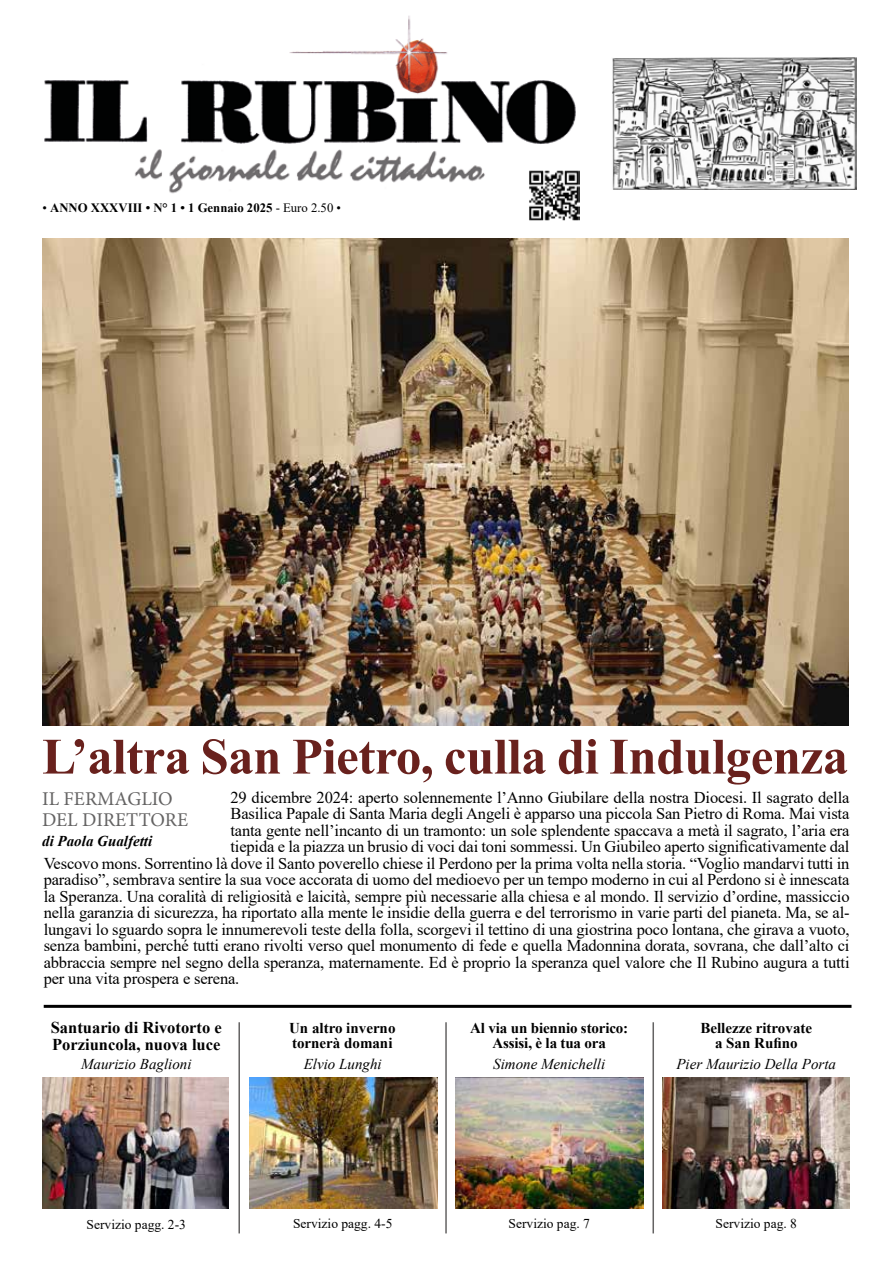
<style>
.page{position:relative;width:893px;height:1276px;background:#fff}
.page>*{position:absolute;margin:0;border:0;box-sizing:border-box;transform-origin:0 0}
.t1{font:700 51px "Times New Roman";letter-spacing:-.01em;color:#69211d}
.t2{font:19.5px/21px "Minion Pro";color:#646363}
.t3{font:16.5px "Times New Roman";letter-spacing:-.01em;color:#000}
.t4{font:700 16.5px/16.5px "Times New Roman";color:#000}
.t5{font:700 15px/15px "Times New Roman";color:#000;text-align:center}
.t6{font:italic 15px "Times New Roman";color:#000}
.t7{font:italic 700 15px "Times New Roman";color:#000}
.t8{font:13.5px "Times New Roman";color:#000}
.t9{font:700 12.75px "Times New Roman";color:#000}
.s1{font-weight:400}
</style>
<div class="page">
<img style="left:44px;top:16px;width:532px;height:178px">
<img style="left:528px;top:170px;width:51px;height:51px">
<img style="left:612px;top:58px;width:244px;height:131px">
<hr style="left:44px;top:1005px;width:807px;height:3px;background:#000">
<hr style="left:238px;top:1022px;width:2px;height:211px;background:#646363">
<hr style="left:445px;top:1022px;width:2px;height:211px;background:#646363">
<hr style="left:652px;top:1022px;width:2px;height:211px;background:#646363">
<img style="left:42px;top:238px;width:806px;height:487px">
<img style="left:42px;top:1077px;width:187px;height:132px">
<img style="left:249px;top:1077px;width:188px;height:132px">
<img style="left:455px;top:1077px;width:188px;height:132px">
<img style="left:662px;top:1077px;width:187px;height:132px">
<p class="t9" style="left:43px;top:199px;width:300px"><span class="s1">•</span> ANNO XXXVIII • N° 1 • 1 Gennaio 2025 <span class="s1">- Euro 2.50 •</span></p>
<h1 class="t1" style="left:42px;top:719px;width:808px">L’altra San Pietro, culla di Indulgenza</h1>
<p class="t3" style="left:231px;top:785px;width:620px">29 dicembre 2024: aperto solennemente l’Anno Giubilare della nostra Diocesi. Il sagrato della</p>
<p class="t3" style="left:231px;top:802px;width:620px">Basilica Papale di Santa Maria degli Angeli è apparso una piccola San Pietro di Roma. Mai vista</p>
<p class="t3" style="left:231px;top:818px;width:620px">tanta gente nell’incanto di un tramonto: un sole splendente spaccava a metà il sagrato, l’aria era</p>
<p class="t3" style="left:231px;top:835px;width:620px">tiepida e la piazza un brusio di voci dai toni sommessi. Un Giubileo aperto significativamente dal</p>
<p class="t3" style="left:44px;top:851px;width:807px">Vescovo mons. Sorrentino là dove il Santo poverello chiese il Perdono per la prima volta nella storia. “Voglio mandarvi tutti in</p>
<p class="t3" style="left:44px;top:868px;width:807px">paradiso”, sembrava sentire la sua voce accorata di uomo del medioevo per un tempo moderno in cui al Perdono si è innescata</p>
<p class="t3" style="left:44px;top:884px;width:807px">la Speranza. Una coralità di religiosità e laicità, sempre più necessarie alla chiesa e al mondo. Il servizio d’ordine, massiccio</p>
<p class="t3" style="left:44px;top:901px;width:807px">nella garanzia di sicurezza, ha riportato alla mente le insidie della guerra e del terrorismo in varie parti del pianeta. Ma, se al-</p>
<p class="t3" style="left:44px;top:917px;width:807px">lungavi lo sguardo sopra le innumerevoli teste della folla, scorgevi il tettino di una giostrina poco lontana, che girava a vuoto,</p>
<p class="t3" style="left:44px;top:934px;width:807px">senza bambini, perché tutti erano rivolti verso quel monumento di fede e quella Madonnina dorata, sovrana, che dall’alto ci</p>
<p class="t3" style="left:44px;top:950px;width:807px">abbraccia sempre nel segno della speranza, maternamente. Ed è proprio la speranza quel valore che Il Rubino augura a tutti</p>
<p class="t3" style="left:44px;top:967px;width:197px">per una vita prospera e serena.</p>
<p class="t2" style="left:42px;top:788px;width:148px">IL FERMAGLIO<br>DEL DIRETTORE</p>
<p class="t7" style="left:42px;top:831px;width:112px">di Paola Gualfetti</p>
<p class="t4" style="left:51px;top:1019px;width:172px">Santuario di Rivotorto e<br>Porziuncola, nuova luce</p>
<p class="t6" style="left:81px;top:1054px;width:112px">Maurizio Baglioni</p>
<p class="t8" style="left:87px;top:1214px;width:101px">Servizio pagg. 2-3</p>
<p class="t5" style="left:289px;top:1019px;width:108px;text-align:left">Un altro inverno tornerà domani</p>
<p class="t6" style="left:304px;top:1053px;width:79px">Elvio Lunghi</p>
<p class="t8" style="left:293px;top:1213px;width:101px">Servizio pagg. 4-5</p>
<p class="t5" style="left:470px;top:1019px;width:159px">Al via un biennio storico:<br>Assisi, è la tua ora</p>
<p class="t6" style="left:493px;top:1053px;width:114px">Simone Menichelli</p>
<p class="t5" style="left:700px;top:1019px;width:113px">Bellezze ritrovate a San Rufino</p>
<p class="t6" style="left:676px;top:1053px;width:161px">Pier Maurizio Della Porta</p>
<p class="t8" style="left:509px;top:1213px;width:83px">Servizio pag. 7</p>
<p class="t8" style="left:716px;top:1213px;width:83px">Servizio pag. 8</p>
</div>
